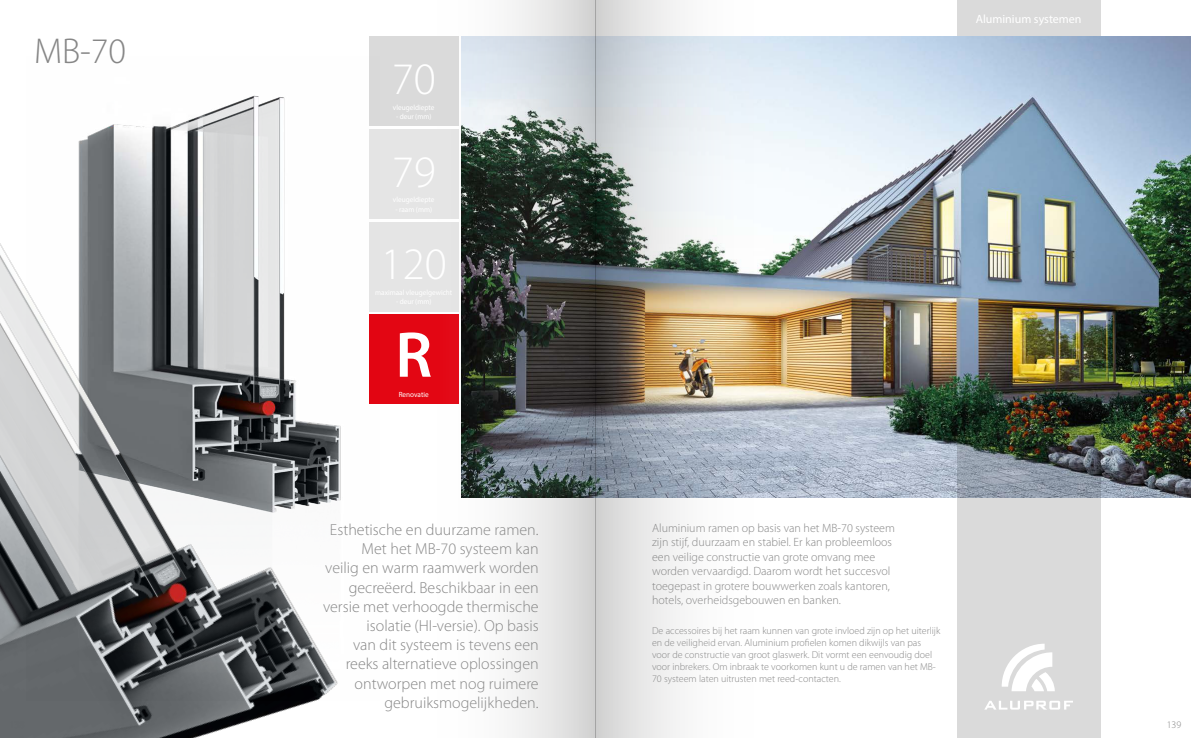
<style>
.page{position:relative;width:1191px;height:738px;background:#fff}
.page>*{position:absolute;margin:0;border:0;box-sizing:border-box;transform-origin:0 0}
.t1{font:600 65.1px "Myriad Pro";color:#fff}
.t2{font:300 45.1px/92.7px "Myriad Pro";color:#fff}
.t3{font:300 36px "Myriad Pro";color:#878787}
.t4{font:300 16px/19.2px "Myriad Pro";color:#878787;text-align:right}
.t5{font:300 12px/14.4px "Myriad Pro";color:#878787}
.t6{font:12px "Myriad Pro";color:#fff}
.t7{font:300 10px/12px "Myriad Pro";color:#878787}
.t8{font:7.5px "Myriad Pro";color:#fff;scale:.96 1}
</style>
<div class="page">
<div style="left:957px;top:0;width:143px;height:36px;background:#dadada"></div>
<div style="left:369px;top:221px;width:89px;height:90px;background:#e5e5e5"></div>
<div style="left:369px;top:129px;width:89px;height:89px;background:#e5e5e5"></div>
<div style="left:369px;top:36px;width:89px;height:90px;background:#dadada"></div>
<img style="left:765px;top:36px;width:426px;height:460px">
<div style="left:369px;top:314px;width:89px;height:89px;background:#e30613"></div>
<img style="left:106px;top:95px;width:179px;height:33px">
<img style="left:0;top:128px;width:385px;height:609px">
<svg style="left:957px;top:404px;width:143px;height:333px;fill:#dadada"></svg>
<svg style="left:1001px;top:643px;width:53px;height:47px"></svg>
<svg style="left:984px;top:700px;width:89px;height:9px"></svg>
<svg style="left:425px;top:0;width:170px;height:737px"></svg>
<img style="left:595px;top:0;width:170px;height:737px">
<h3 class="t3" style="left:34px;top:31px;width:94px">MB-70</h3>
<h2 class="t2" style="left:381px;top:33px;width:68px">70<br>79<br>120</h2>
<p class="t8" style="left:393px;top:102px;width:45px">vleugeldiepte</p>
<p class="t8" style="left:396px;top:111px;width:38px">- deur (mm)</p>
<h1 class="t1" style="left:395px;top:313px;width:39px">R</h1>
<p class="t8" style="left:399px;top:389px;width:33px">Renovatie</p>
<p class="t4" style="left:323px;top:519px;width:217px">Esthetische en duurzame ramen.<br>Met het MB-70 systeem kan<br>veilig en warm raamwerk worden gecreëerd. Beschikbaar in een versie met verhoogde thermische isolatie (HI-versie). Op basis<br>van dit systeem is tevens een reeks alternatieve oplossingen ontworpen met nog ruimere gebruiksmogelijkheden.</p>
<p class="t6" style="left:975px;top:11px;width:107px">Aluminium systemen</p>
<p class="t5" style="left:652px;top:520px;width:244px">Aluminium ramen op basis van het MB-70 systeem zijn stijf, duurzaam en stabiel. Er kan probleemloos een veilige constructie van grote omvang mee worden vervaardigd. Daarom wordt het succesvol toegepast in grotere bouwwerken zoals kantoren, hotels, overheidsgebouwen en banken.</p>
<p class="t7" style="left:652px;top:624px;width:290px">De accessoires bij het raam kunnen van grote invloed zijn op het uiterlijk en de veiligheid ervan. Aluminium profielen komen dikwijls van pas voor de constructie van groot glaswerk. Dit vormt een eenvoudig doel voor inbrekers. Om inbraak te voorkomen kunt u de ramen van het MB-70 systeem laten uitrusten met reed-contacten.</p>
<p class="t7" style="left:1166px;top:718px;width:16px">139</p>
</div>
